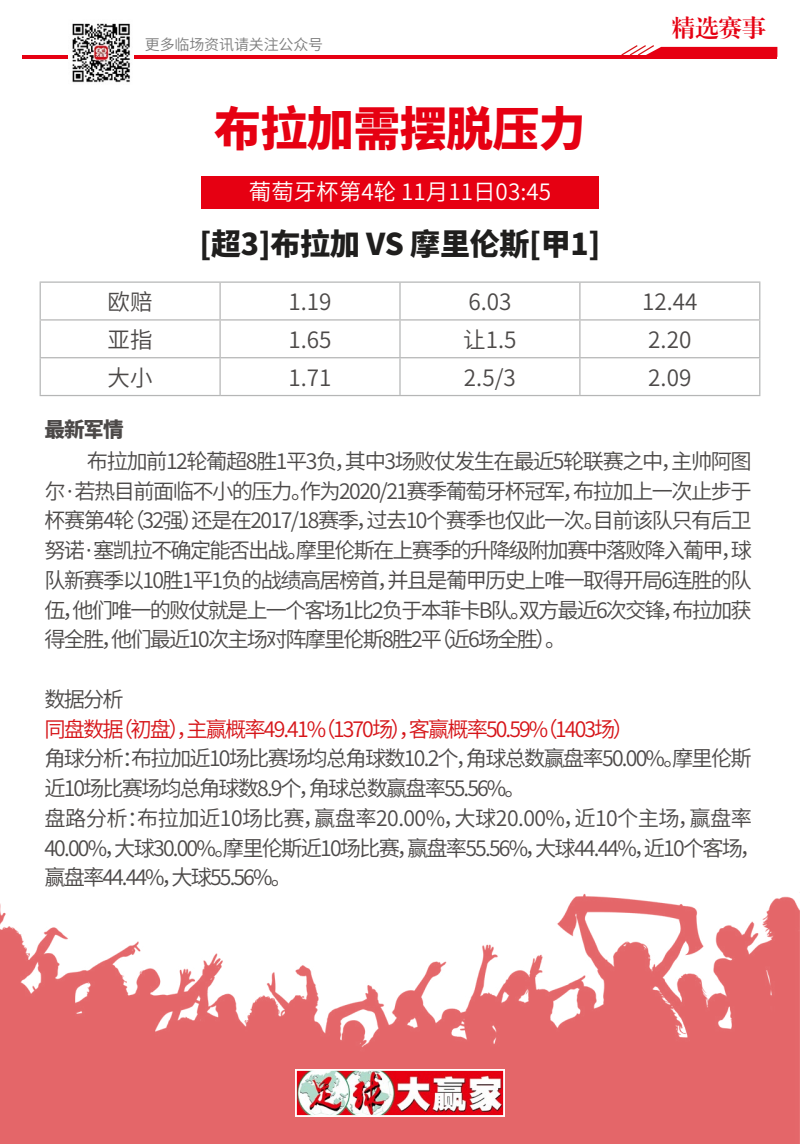
<style>
.page{position:relative;width:800px;height:1144px;background:#fff}
.page>*{position:absolute;margin:0;border:0;box-sizing:border-box;transform-origin:0 0}
.t1{font:900 46.88px "Noto Sans Hans";letter-spacing:-.01em;color:#e60012}
.t2{font:900 30px "Noto Sans Hans";letter-spacing:-.01em;color:#1f1e1d}
.t3{font:23.75px "CT Biao Song SJ";color:#e60012}
.t4{font:600 22.5px "Noto Sans Hans";color:#4c4948}
.t5{font:600 22.5px "Noto Sans Hans";color:#fff}
.t6{font:600 21.25px/29.8px "Noto Sans Hans";letter-spacing:-.085em;color:#4c4948;text-align:justify}
.t7{font:600 21.25px "Noto Sans Hans";letter-spacing:-.09em;color:#d61418}
.t8{font:900 20.62px "Noto Sans Hans";color:#4c4948}
.t9{font:600 15px "Noto Sans Hans";letter-spacing:-.01em;color:#7d7d7d}
</style>
<div class="page">
<img style="left:0;top:892px;width:800px;height:252px">
<img style="left:298px;top:1072px;width:204px;height:42px">
<div style="left:295px;top:1069px;width:210px;height:48px;border:2px solid #fff"></div>
<hr style="left:22px;top:55px;width:755px;height:4px;background:#e60012">
<svg style="left:621px;top:45px;width:156px;height:10px"></svg>
<img style="left:68px;top:23px;width:66px;height:60px">
<div style="left:201px;top:176px;width:398px;height:33px;background:#e60012"></div>
<hr style="left:40px;top:281px;width:180px;height:2px;background:#b5b6b6">
<hr style="left:40px;top:283px;width:1px;height:36px;background:#b5b6b6">
<hr style="left:220px;top:281px;width:180px;height:2px;background:#b5b6b6">
<hr style="left:219px;top:283px;width:2px;height:36px;background:#b5b6b6">
<hr style="left:400px;top:281px;width:180px;height:2px;background:#b5b6b6">
<hr style="left:399px;top:283px;width:2px;height:36px;background:#b5b6b6">
<hr style="left:580px;top:281px;width:180px;height:2px;background:#b5b6b6">
<hr style="left:579px;top:283px;width:2px;height:36px;background:#b5b6b6">
<hr style="left:759px;top:283px;width:1px;height:36px;background:#b5b6b6">
<hr style="left:40px;top:319px;width:180px;height:1px;background:#b5b6b6">
<hr style="left:40px;top:320px;width:1px;height:37px;background:#b5b6b6">
<hr style="left:220px;top:319px;width:180px;height:1px;background:#b5b6b6">
<hr style="left:219px;top:320px;width:2px;height:37px;background:#b5b6b6">
<hr style="left:400px;top:319px;width:180px;height:1px;background:#b5b6b6">
<hr style="left:399px;top:320px;width:2px;height:37px;background:#b5b6b6">
<hr style="left:580px;top:319px;width:180px;height:1px;background:#b5b6b6">
<hr style="left:579px;top:320px;width:2px;height:37px;background:#b5b6b6">
<hr style="left:759px;top:320px;width:1px;height:37px;background:#b5b6b6">
<hr style="left:40px;top:357px;width:180px;height:1px;background:#b5b6b6">
<hr style="left:40px;top:358px;width:1px;height:37px;background:#b5b6b6">
<hr style="left:220px;top:357px;width:180px;height:1px;background:#b5b6b6">
<hr style="left:219px;top:358px;width:2px;height:37px;background:#b5b6b6">
<hr style="left:400px;top:357px;width:180px;height:1px;background:#b5b6b6">
<hr style="left:399px;top:358px;width:2px;height:37px;background:#b5b6b6">
<hr style="left:580px;top:357px;width:180px;height:1px;background:#b5b6b6">
<hr style="left:579px;top:358px;width:2px;height:37px;background:#b5b6b6">
<hr style="left:759px;top:358px;width:1px;height:37px;background:#b5b6b6">
<hr style="left:40px;top:395px;width:180px;height:1px;background:#b5b6b6">
<hr style="left:220px;top:395px;width:180px;height:1px;background:#b5b6b6">
<hr style="left:400px;top:395px;width:180px;height:1px;background:#b5b6b6">
<hr style="left:580px;top:395px;width:180px;height:1px;background:#b5b6b6">
<p class="t9" style="left:145px;top:36px;width:180px">更多临场资讯请关注公众号</p>
<h1 class="t1" style="left:214px;top:103px;width:373px">布拉加需摆脱压力</h1>
<p class="t5" style="left:249px;top:179px;width:304px">葡萄牙杯第4轮 11月11日03:45</p>
<h2 class="t2" style="left:200px;top:227px;width:402px">[超3]布拉加 VS 摩里伦斯[甲1]</h2>
<p class="t3" style="left:672px;top:16px;width:96px">精选赛事</p>
<p class="t4" style="left:108px;top:289px;width:46px">欧赔</p>
<p class="t4" style="left:288px;top:289px;width:45px">1.19</p>
<p class="t4" style="left:468px;top:289px;width:45px">6.03</p>
<p class="t4" style="left:642px;top:289px;width:57px">12.44</p>
<p class="t4" style="left:108px;top:327px;width:46px">亚指</p>
<p class="t4" style="left:288px;top:327px;width:45px">1.65</p>
<p class="t4" style="left:463px;top:327px;width:55px">让1.5</p>
<p class="t4" style="left:648px;top:327px;width:45px">2.20</p>
<p class="t4" style="left:108px;top:365px;width:46px">大小</p>
<p class="t4" style="left:288px;top:365px;width:45px">1.71</p>
<p class="t4" style="left:464px;top:365px;width:53px">2.5/3</p>
<p class="t4" style="left:648px;top:365px;width:45px">2.09</p>
<p class="t8" style="left:44px;top:417px;width:81px">最新军情</p>
<p class="t6" style="left:44px;top:447px;width:709px;text-indent:42px">布拉加前12轮葡超8胜1平3负，其中3场败仗发生在最近5轮联赛之中，主帅阿图尔·若热目前面临不小的压力。作为2020/21赛季葡萄牙杯冠军，布拉加上一次止步于杯赛第4轮（32强）还是在2017/18赛季，过去10个赛季也仅此一次。目前该队只有后卫努诺·塞凯拉不确定能否出战。摩里伦斯在上赛季的升降级附加赛中落败降入葡甲，球队新赛季以10胜1平1负的战绩高居榜首，并且是葡甲历史上唯一取得开局6连胜的队伍，他们唯一的败仗就是上一个客场1比2负于本菲卡B队。双方最近6次交锋，布拉加获得全胜，他们最近10次主场对阵摩里伦斯8胜2平（近6场全胜）。</p>
<p class="t6" style="left:44px;top:685px;width:81px">数据分析</p>
<p class="t7" style="left:44px;top:717px;width:591px">同盘数据（初盘），主赢概率49.41%（1370场），客赢概率50.59%（1403场）</p>
<p class="t6" style="left:44px;top:744px;width:718px;text-align:left">角球分析：布拉加近10场比赛场均总角球数10.2个，角球总数赢盘率50.00%。摩里伦斯近10场比赛场均总角球数8.9个，角球总数赢盘率55.56%。<br>盘路分析：布拉加近10场比赛，赢盘率20.00%，大球20.00%，近10个主场，赢盘率40.00%，大球30.00%。摩里伦斯近10场比赛，赢盘率55.56%，大球44.44%，近10个客场，赢盘率44.44%，大球55.56%。</p>
</div>
